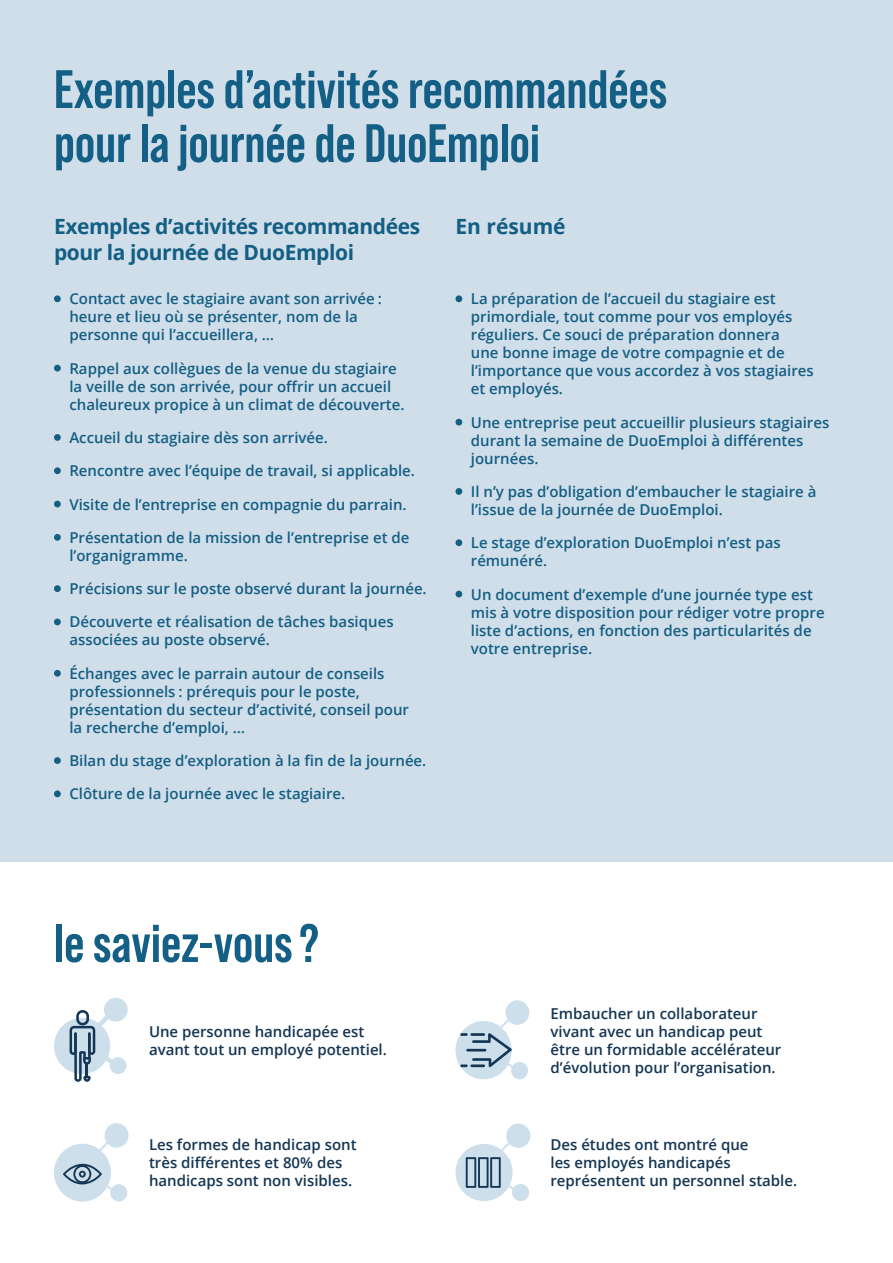
<style>
.page{position:relative;width:893px;height:1263px;background:#fff}
.page>*{position:absolute;margin:0;border:0;box-sizing:border-box;transform-origin:0 0}
.t1{font:700 54px "Bebas Neue Pro";color:#135f85}
.t2{font:700 21px/25.2px "Open Sans";letter-spacing:-.02em;color:#135e84}
.t3{font:700 21px "Open Sans";color:#135e84}
.t4{font:600 15px/18px "Open Sans";color:#135e84}
.t5{font:600 15px/18px "Open Sans";color:#143553}
</style>
<div class="page">
<div style="left:0;top:0;width:893px;height:861px;background:#d0dee9"></div>
<div style="left:54px;top:295px;width:7px;height:7px;background:#145f84;border-radius:50%"></div>
<div style="left:54px;top:365px;width:7px;height:6px;background:#145f84;border-radius:50%"></div>
<div style="left:54px;top:434px;width:7px;height:7px;background:#145f84;border-radius:50%"></div>
<div style="left:54px;top:467px;width:7px;height:7px;background:#145f84;border-radius:50%"></div>
<div style="left:54px;top:501px;width:7px;height:6px;background:#145f84;border-radius:50%"></div>
<div style="left:54px;top:534px;width:7px;height:7px;background:#145f84;border-radius:50%"></div>
<div style="left:54px;top:585px;width:7px;height:7px;background:#145f84;border-radius:50%"></div>
<div style="left:54px;top:618px;width:7px;height:7px;background:#145f84;border-radius:50%"></div>
<div style="left:54px;top:670px;width:7px;height:7px;background:#145f84;border-radius:50%"></div>
<div style="left:54px;top:757px;width:7px;height:7px;background:#145f84;border-radius:50%"></div>
<div style="left:54px;top:790px;width:7px;height:7px;background:#145f84;border-radius:50%"></div>
<div style="left:455px;top:295px;width:7px;height:7px;background:#145f84;border-radius:50%"></div>
<div style="left:455px;top:419px;width:7px;height:6px;background:#145f84;border-radius:50%"></div>
<div style="left:455px;top:488px;width:7px;height:7px;background:#145f84;border-radius:50%"></div>
<div style="left:455px;top:539px;width:7px;height:7px;background:#145f84;border-radius:50%"></div>
<div style="left:455px;top:591px;width:7px;height:6px;background:#145f84;border-radius:50%"></div>
<div style="left:54px;top:1018px;width:56px;height:56px;background:#ccdfeb;border-radius:50%"></div>
<div style="left:104px;top:998px;width:24px;height:23px;background:#ccdfeb;border-radius:50%"></div>
<div style="left:110px;top:1057px;width:16px;height:17px;background:#ccdfeb;border-radius:50%"></div>
<svg style="left:69px;top:1007px;width:49px;height:75px"></svg>
<div style="left:455px;top:1021px;width:57px;height:58px;background:#ccdfeb;border-radius:50%"></div>
<div style="left:505px;top:1000px;width:24px;height:25px;background:#ccdfeb;border-radius:50%"></div>
<div style="left:511px;top:1062px;width:17px;height:17px;background:#ccdfeb;border-radius:50%"></div>
<svg style="left:460px;top:1015px;width:54px;height:53px"></svg>
<div style="left:54px;top:1144px;width:57px;height:57px;background:#ccdfeb;border-radius:50%"></div>
<div style="left:105px;top:1123px;width:24px;height:24px;background:#ccdfeb;border-radius:50%"></div>
<div style="left:110px;top:1184px;width:17px;height:17px;background:#ccdfeb;border-radius:50%"></div>
<svg style="left:96px;top:1138px;width:16px;height:16px"></svg>
<svg style="left:63px;top:1164px;width:50px;height:27px"></svg>
<div style="left:455px;top:1144px;width:58px;height:57px;background:#ccdfeb;border-radius:50%"></div>
<div style="left:506px;top:1124px;width:24px;height:24px;background:#ccdfeb;border-radius:50%"></div>
<div style="left:512px;top:1184px;width:17px;height:17px;background:#ccdfeb;border-radius:50%"></div>
<svg style="left:466px;top:1138px;width:49px;height:52px"></svg>
<p class="t1" style="left:54px;top:58px;width:615px">Exemples d’activités recommandées</p>
<p class="t1" style="left:54px;top:112px;width:487px">pour la journée de DuoEmploi</p>
<p class="t2" style="left:54px;top:214px;width:368px">Exemples d’activités recommandées pour la journée de DuoEmploi</p>
<p class="t4" style="left:69px;top:290px;width:314px">Contact avec le stagiaire avant son arrivée : heure et lieu où se présenter, nom de la personne qui l’accueillera, …</p>
<p class="t4" style="left:69px;top:359px;width:337px">Rappel aux collègues de la venue du stagiaire la veille de son arrivée, pour offrir un accueil chaleureux propice à un climat de découverte.</p>
<p class="t4" style="left:69px;top:428px;width:260px">Accueil du stagiaire dès son arrivée.</p>
<p class="t4" style="left:69px;top:461px;width:347px">Rencontre avec l’équipe de travail, si applicable.</p>
<p class="t4" style="left:69px;top:495px;width:339px">Visite de l’entreprise en compagnie du parrain.</p>
<p class="t4" style="left:69px;top:528px;width:342px">Présentation de la mission de l’entreprise et de l’organigramme.</p>
<p class="t4" style="left:69px;top:579px;width:359px">Précisions sur le poste observé durant la journée.</p>
<p class="t4" style="left:69px;top:613px;width:326px">Découverte et réalisation de tâches basiques associées au poste observé.</p>
<p class="t4" style="left:69px;top:664px;width:341px">Échanges avec le parrain autour de conseils professionnels : prérequis pour le poste, présentation du secteur d’activité, conseil pour la recherche d’emploi, …</p>
<p class="t4" style="left:69px;top:751px;width:358px">Bilan du stage d’exploration à la fin de la journée.</p>
<p class="t4" style="left:69px;top:785px;width:277px">Clôture de la journée avec le stagiaire.</p>
<p class="t3" style="left:455px;top:212px;width:112px">En résumé</p>
<p class="t4" style="left:471px;top:290px;width:344px">La préparation de l’accueil du stagiaire est primordiale, tout comme pour vos employés réguliers. Ce souci de préparation donnera<br>une bonne image de votre compagnie et de l’importance que vous accordez à vos stagiaires et employés.</p>
<p class="t4" style="left:471px;top:413px;width:360px">Une entreprise peut accueillir plusieurs stagiaires durant la semaine de DuoEmploi à différentes journées.</p>
<p class="t4" style="left:471px;top:482px;width:347px">Il n’y pas d’obligation d’embaucher le stagiaire à l’issue de la journée de DuoEmploi.</p>
<p class="t4" style="left:471px;top:533px;width:311px">Le stage d’exploration DuoEmploi n’est pas rémunéré.</p>
<p class="t4" style="left:471px;top:585px;width:355px">Un document d’exemple d’une journée type est mis à votre disposition pour rédiger votre propre liste d’actions, en fonction des particularités de votre entreprise.</p>
<p class="t1" style="left:54px;top:912px;width:266px">le saviez-vous?</p>
<p class="t5" style="left:149px;top:1022px;width:217px">Une personne handicapée est</p>
<p class="t5" style="left:149px;top:1040px;width:239px">avant tout un employé potentiel.</p>
<p class="t5" style="left:149px;top:1135px;width:209px">Les formes de handicap sont très différentes et 80% des handicaps sont non visibles.</p>
<p class="t5" style="left:550px;top:1004px;width:232px">Embaucher un collaborateur vivant avec un handicap peut être un formidable accélérateur d’évolution pour l’organisation.</p>
<p class="t5" style="left:550px;top:1135px;width:248px">Des études ont montré que<br>les employés handicapés représentent un personnel stable.</p>
</div>
